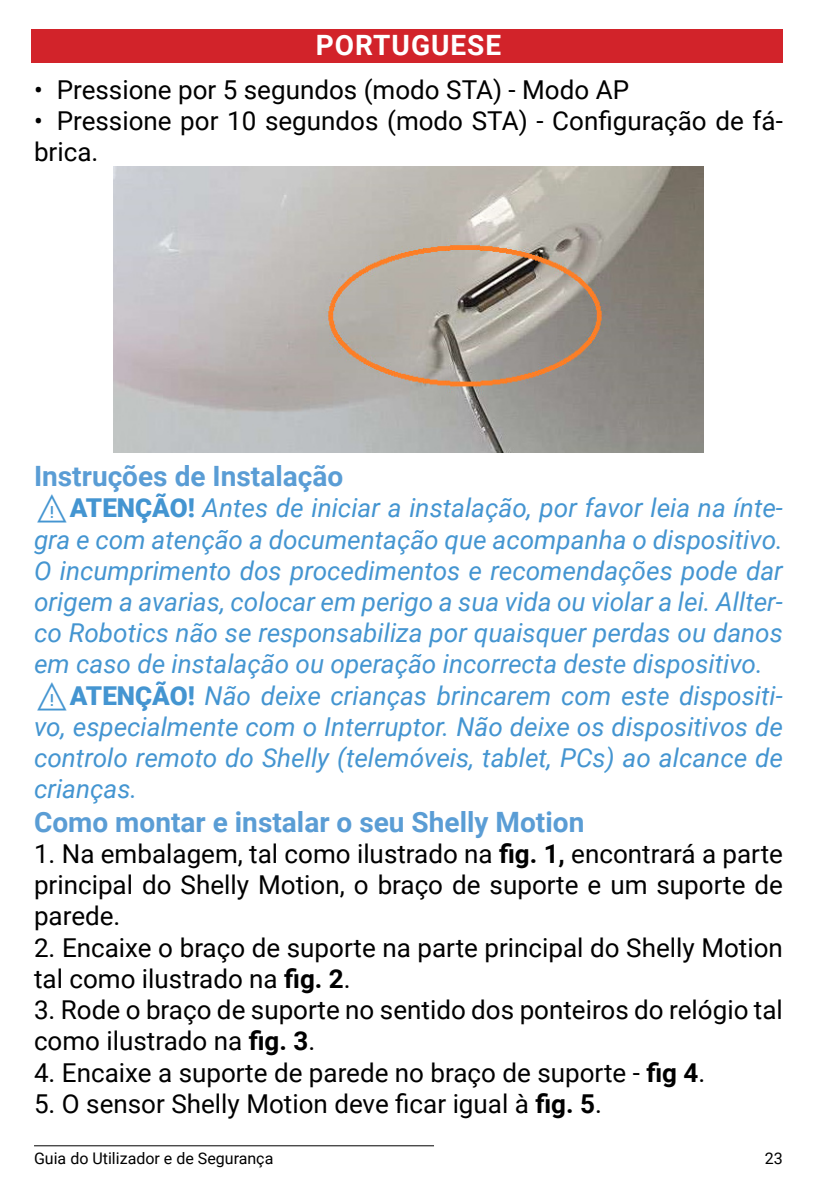
<style>
.page{position:relative;width:817px;height:1202px;background:#fff}
.page>*{position:absolute;margin:0;border:0;box-sizing:border-box;transform-origin:0 0}
.t1{font:700 28px "Roboto";color:#5a9dd5}
.t2{font:700 28px "Roboto";letter-spacing:.035em;color:#fff}
.t3{font:italic 26px/31.2px "Roboto";color:#4495d1}
.t4{font:26px/31.2px "Roboto";color:#000}
.t5{font:16px "Roboto";color:#000}
.s1{font-weight:900;font-style:normal}
.s2{font-weight:700}
</style>
<div class="page">
<hr style="left:34px;top:1145px;width:400px;height:1px;background:#000">
<div style="left:32px;top:29px;width:750px;height:34px;background:#d2232a"></div>
<img style="left:113px;top:166px;width:590px;height:287px">
<p class="t2" style="left:315px;top:25px;width:187px">PORTUGUESE</p>
<p class="t4" style="left:34px;top:73px;width:596px">• Pressione por 5 segundos (modo STA) - Modo AP</p>
<p class="t4" style="left:34px;top:104px;width:750px">• Pressione por 10 segundos (modo STA) - Configuração de fá&shy;brica.</p>
<p class="t1" style="left:34px;top:457px;width:310px">Instruções de Instalação</p>
<p class="t3" style="left:34px;top:492px;width:750px">⚠<span class="s1">ATENÇÃO!</span> Antes de iniciar a instalação, por favor leia na ínte&shy;gra e com atenção a documentação que acompanha o dispositivo.<br>O incumprimento dos procedimentos e recomendações pode dar origem a avarias, colocar em perigo a sua vida ou violar a lei. Allter&shy;co Robotics não se responsabiliza por quaisquer perdas ou danos em caso de instalação ou operação incorrecta deste dispositivo. ⚠<span class="s1">ATENÇÃO!</span> Não deixe crianças brincarem com este dispositi&shy;vo, especialmente com o Interruptor. Não deixe os dispositivos de controlo remoto do Shelly (telemóveis, tablet, PCs) ao alcance de crianças.</p>
<p class="t1" style="left:34px;top:802px;width:551px">Como montar e instalar o seu Shelly Motion</p>
<p class="t4" style="left:34px;top:837px;width:750px;text-align:justify">1. Na embalagem, tal como ilustrado na <span class="s2">fig. 1,</span> encontrará a parte principal do Shelly Motion, o braço de suporte e um suporte de parede.</p>
<p class="t4" style="left:34px;top:931px;width:750px">2. Encaixe o braço de suporte na parte principal do Shelly Motion tal como ilustrado na <span class="s2">fig. 2</span>.</p>
<p class="t4" style="left:34px;top:993px;width:750px">3. Rode o braço de suporte no sentido dos ponteiros do relógio tal como ilustrado na <span class="s2">fig. 3</span>.</p>
<p class="t4" style="left:34px;top:1056px;width:672px">4. Encaixe a suporte de parede no braço de suporte - <span class="s2">fig 4</span>.</p>
<p class="t4" style="left:34px;top:1087px;width:569px">5. O sensor Shelly Motion deve ficar igual à <span class="s2">fig. 5</span>.</p>
<p class="t5" style="left:34px;top:1147px;width:241px">Guia do Utilizador e de Segurança</p>
<p class="t5" style="left:764px;top:1147px;width:19px">23</p>
</div>
